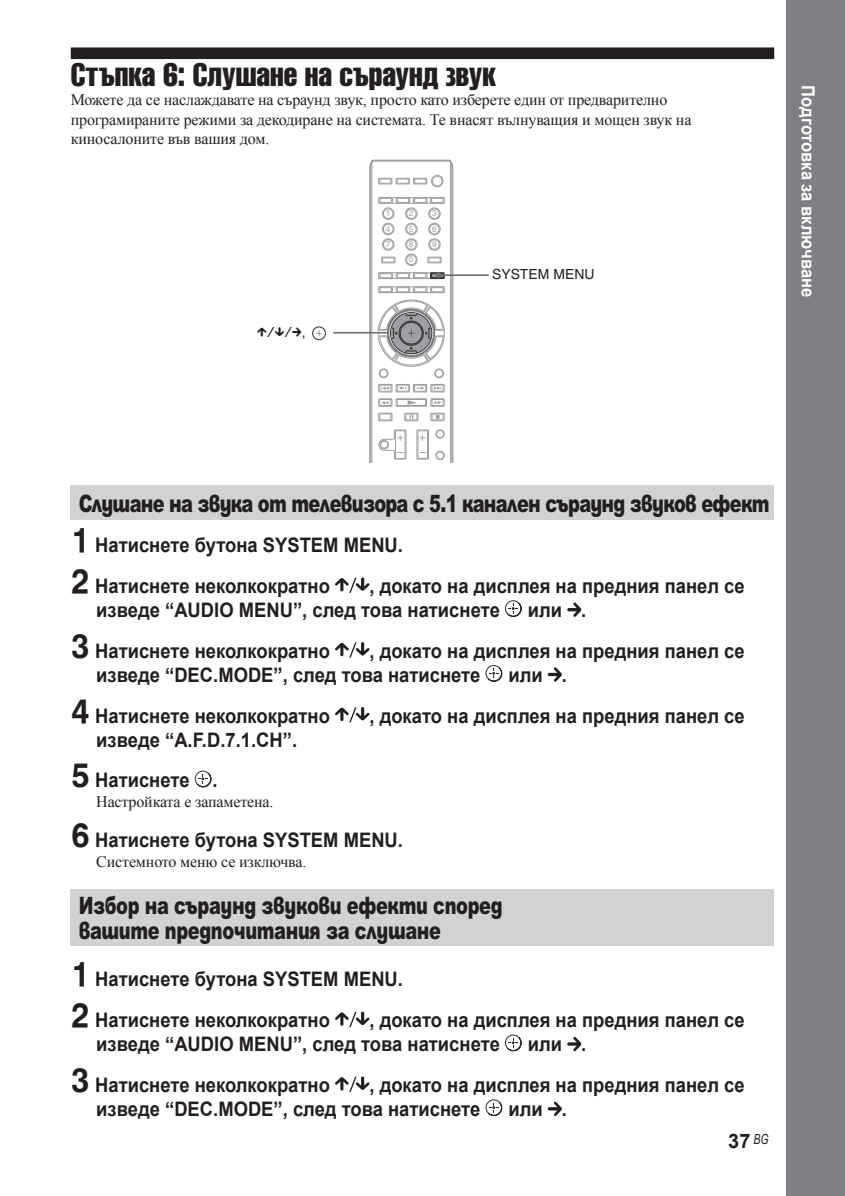
<style>
.page{position:relative;width:845px;height:1196px;background:#fff}
.page>*{position:absolute;margin:0;border:0;box-sizing:border-box;transform-origin:0 0}
.t1{font:32px "SP Helicon Compressed";color:#231f20}
.t2{font:900 24px/24.8px "SP Ariel";letter-spacing:-.02em;color:#231f20;scale:.74 1}
.t3{font:900 24px "SP Ariel";letter-spacing:-.04em;color:#231f20;scale:.74 1}
.t4{font:700 20px/24px "Arial";color:#231f20;scale:.92 1}
.t5{font:700 20px "Arial";color:#231f20}
.t6{font:700 18px "Arial";color:#fff;scale:.92 1}
.t7{font:16px/19.2px "Times New Roman";letter-spacing:-.01em;color:#231f20}
.t8{font:14px "Helvetica";letter-spacing:.005em;color:#231f20}
.t9{font:14px "Sony PS Arrow";color:#231f20}
.t10{font:8.2px "Helvetica";color:#9d9fa2}
.s1{font-family:"Helvetica"}
.s2{font-family:"Hebar U Bold";font-weight:400;font-size:34px}
</style>
<div class="page">
<div style="left:786px;top:0;width:58px;height:1196px;background:#7e8083"></div>
<div style="left:71px;top:47px;width:703px;height:12px;background:#231f20"></div>
<svg style="left:369px;top:161px;width:85px;height:301px"></svg>
<hr style="left:439px;top:274px;width:49px;height:2px;background:#717275">
<hr style="left:333px;top:332px;width:55px;height:2px;background:#717275">
<div style="left:387px;top:309px;width:48px;height:48px;border:2px solid #717275;border-radius:50%"></div>
<svg style="left:312px;top:326px;width:14px;height:15px"></svg>
<div style="left:312px;top:327px;width:14px;height:13px;border:1px solid #2e2b2c;border-radius:50%"></div>
<svg style="left:316px;top:330px;width:6px;height:6px"></svg>
<svg style="left:335px;top:577px;width:34px;height:16px"></svg>
<svg style="left:505px;top:600px;width:17px;height:17px"></svg>
<svg style="left:567px;top:602px;width:14px;height:15px"></svg>
<svg style="left:335px;top:642px;width:34px;height:16px"></svg>
<svg style="left:485px;top:665px;width:17px;height:17px"></svg>
<svg style="left:547px;top:667px;width:15px;height:15px"></svg>
<svg style="left:335px;top:707px;width:34px;height:15px"></svg>
<svg style="left:195px;top:771px;width:16px;height:16px"></svg>
<div style="left:71px;top:889px;width:703px;height:57px;background:#d1d2d4"></div>
<svg style="left:335px;top:1012px;width:34px;height:15px"></svg>
<svg style="left:505px;top:1035px;width:16px;height:16px"></svg>
<svg style="left:567px;top:1037px;width:14px;height:14px"></svg>
<svg style="left:335px;top:1076px;width:34px;height:16px"></svg>
<svg style="left:485px;top:1099px;width:17px;height:17px"></svg>
<svg style="left:547px;top:1101px;width:15px;height:15px"></svg>
<div style="left:71px;top:485px;width:703px;height:34px;background:#d1d2d4"></div>
<h1 class="t1" style="left:71px;top:63px;width:426px">Стъпка 6: Слушане на съраунд звук</h1>
<p class="t7" style="left:71px;top:90px;width:622px">Можете да се наслаждавате на съраунд звук, просто като изберете един от предварително програмираните режими за декодиране на системата. Те внасят вълнуващия и мощен звук на киносалоните във вашия дом.</p>
<p class="t9" style="left:257px;top:325px;width:50px">X/x/c<span class="s1">,</span></p>
<p class="t10" style="left:386px;top:210px;width:6px">1</p>
<p class="t10" style="left:409px;top:210px;width:6px">2</p>
<p class="t10" style="left:432px;top:210px;width:6px">3</p>
<p class="t10" style="left:386px;top:226px;width:6px">4</p>
<p class="t10" style="left:409px;top:226px;width:6px">5</p>
<p class="t10" style="left:432px;top:226px;width:6px">6</p>
<p class="t10" style="left:386px;top:241px;width:6px">7</p>
<p class="t10" style="left:409px;top:241px;width:6px">8</p>
<p class="t10" style="left:432px;top:241px;width:6px">9</p>
<p class="t10" style="left:409px;top:256px;width:6px">0</p>
<p class="t8" style="left:492px;top:269px;width:104px">SYSTEM MENU</p>
<p class="t6" style="left:818px;top:85px;width:231px;rotate:90deg">Подготовка за включване</p>
<p class="t3" style="left:79px;top:494px;width:934px">Слушане на звука от телевизора с 5.1 канален съраунд звуков ефект</p>
<p class="t4" style="left:71px;top:525px;width:362px;line-height:40.8px"><span class="s2">1</span> Натиснете бутона SYSTEM MENU.<br><span class="s2">2</span> Натиснете неколкократно</p>
<p class="t4" style="left:96px;top:574px;width:706px;text-indent:273px">, докато на дисплея на предния панел се изведе “AUDIO MENU”, след това натиснете</p>
<p class="t4" style="left:527px;top:598px;width:65px">или .</p>
<p class="t4" style="left:71px;top:639px;width:283px"><span class="s2">3</span> Натиснете неколкократно</p>
<p class="t4" style="left:96px;top:639px;width:706px;text-indent:273px">, докато на дисплея на предния панел се изведе “DEC.MODE”, след това натиснете</p>
<p class="t4" style="left:508px;top:663px;width:65px">или .</p>
<p class="t4" style="left:71px;top:704px;width:283px"><span class="s2">4</span> Натиснете неколкократно</p>
<p class="t4" style="left:369px;top:704px;width:409px">, докато на дисплея на предния панел се</p>
<p class="t4" style="left:71px;top:719px;width:247px;line-height:40.8px;text-indent:26px">изведе “A.F.D.7.1.CH”.<br><span class="s2">5</span> Натиснете .</p>
<p class="t7" style="left:96px;top:791px;width:179px">Настройката е запаметена.</p>
<p class="t4" style="left:71px;top:828px;width:362px"><span class="s2">6</span> Натиснете бутона SYSTEM MENU.</p>
<p class="t7" style="left:96px;top:851px;width:211px">Системното меню се изключва.</p>
<p class="t2" style="left:79px;top:896px;width:574px">Избор на съраунд звукови ефекти според вашите предпочитания за слушане</p>
<p class="t4" style="left:71px;top:959px;width:362px;line-height:40.8px"><span class="s2">1</span> Натиснете бутона SYSTEM MENU.<br><span class="s2">2</span> Натиснете неколкократно</p>
<p class="t4" style="left:96px;top:1008px;width:706px;text-indent:273px">, докато на дисплея на предния панел се изведе “AUDIO MENU”, след това натиснете</p>
<p class="t4" style="left:527px;top:1032px;width:65px">или .</p>
<p class="t4" style="left:71px;top:1073px;width:283px"><span class="s2">3</span> Натиснете неколкократно</p>
<p class="t4" style="left:96px;top:1073px;width:706px;text-indent:273px">, докато на дисплея на предния панел се изведе “DEC.MODE”, след това натиснете</p>
<p class="t4" style="left:508px;top:1097px;width:65px">или .</p>
<p class="t5" style="left:728px;top:1130px;width:42px">37 <sup>BG</sup></p>
</div>
